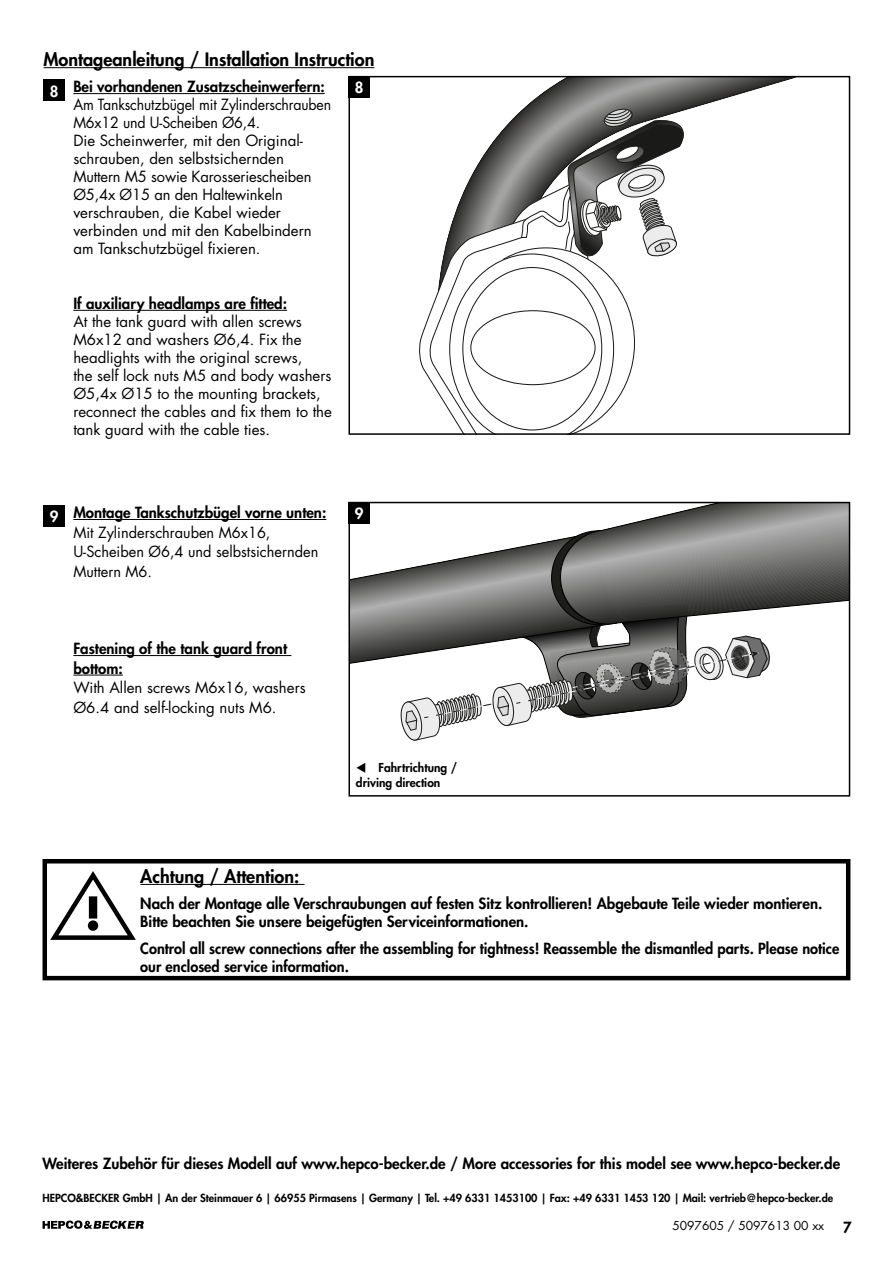
<style>
.page{position:relative;width:893px;height:1263px;background:#fff}
.page>*{position:absolute;margin:0;border:0;box-sizing:border-box;transform-origin:0 0}
.t1{font:800 18px "Futura Std";color:#000}
.t2{font:800 15px/18px "Futura Std";color:#000}
.t3{font:15px/18px "Futura Std";color:#000}
.t4{font:15px/18px "Futura Std";color:#000;scale:.94 1}
.t5{font:800 15px "Futura Std";color:#fff}
.t6{font:800 12px/14.4px "Futura Std";color:#000}
.t7{font:12px "Futura Std";color:#000}
.t8{font:800 10.8px "Futura Std";color:#000}
</style>
<div class="page">
<svg style="left:525px;top:79px;width:266px;height:30px"></svg>
<svg style="left:419px;top:107px;width:271px;height:325px"></svg>
<div style="left:348px;top:76px;width:502px;height:359px;border:2px solid #000"></div>
<hr style="left:44px;top:67px;width:330px;height:1px;background:#000">
<hr style="left:73px;top:93px;width:252px;height:1px;background:#000">
<hr style="left:73px;top:310px;width:214px;height:1px;background:#000">
<div style="left:348px;top:77px;width:22px;height:21px;background:#000"></div>
<div style="left:44px;top:80px;width:21px;height:21px;background:#000"></div>
<svg style="left:351px;top:505px;width:496px;height:236px"></svg>
<div style="left:348px;top:502px;width:502px;height:294px;border:2px solid #000"></div>
<hr style="left:73px;top:519px;width:253px;height:1px;background:#000">
<hr style="left:73px;top:655px;width:218px;height:1px;background:#000">
<hr style="left:73px;top:675px;width:50px;height:1px;background:#000">
<div style="left:348px;top:502px;width:22px;height:22px;background:#000"></div>
<div style="left:44px;top:506px;width:21px;height:21px;background:#000"></div>
<hr style="left:140px;top:884px;width:165px;height:1px;background:#000">
<div style="left:43px;top:859px;width:807px;height:121px;border:4px solid #000"></div>
<svg style="left:46px;top:869px;width:90px;height:73px"></svg>
<svg style="left:43px;top:1220px;width:101px;height:9px"></svg>
<p class="t1" style="left:44px;top:48px;width:332px">Montageanleitung / Installation Instruction</p>
<p class="t2" style="left:73px;top:78px;width:253px">Bei vorhandenen Zusatzscheinwerfern:</p>
<p class="t4" style="left:73px;top:96px;width:276px">Am Tankschutzbügel mit Zylinderschrauben M6x12 und U-Scheiben Ø6,4.<br>Die Scheinwerfer, mit den Original&shy;schrauben, den selbstsichernden Muttern M5 sowie Karosseriescheiben Ø5,4x Ø15 an den Haltewinkeln verschrauben, die Kabel wieder verbinden und mit den Kabelbindern am Tankschutzbügel fixieren.</p>
<p class="t2" style="left:73px;top:294px;width:215px">If auxiliary headlamps are fitted:</p>
<p class="t3" style="left:73px;top:312px;width:260px">At the tank guard with allen screws M6x12 and washers Ø6,4. Fix the headlights with the original screws,<br>the self lock nuts M5 and body washers Ø5,4x Ø15 to the mounting brackets, reconnect the cables and fix them to the tank guard with the cable ties.</p>
<p class="t5" style="left:50px;top:82px;width:10px">8</p>
<p class="t5" style="left:355px;top:78px;width:10px">8</p>
<p class="t2" style="left:73px;top:503px;width:255px">Montage Tankschutzbügel vorne unten:</p>
<p class="t3" style="left:73px;top:522px;width:247px;line-height:19.5px">Mit Zylinderschrauben M6x16,<br>U-Scheiben Ø6,4 und selbstsichernden<br>Muttern M6.</p>
<p class="t5" style="left:50px;top:507px;width:10px">9</p>
<p class="t5" style="left:355px;top:504px;width:10px">9</p>
<p class="t2" style="left:73px;top:639px;width:215px;line-height:19.5px">Fastening of the tank guard front bottom:</p>
<p class="t3" style="left:73px;top:678px;width:234px;line-height:19.5px">With Allen screws M6x16, washers<br>Ø6.4 and self-locking nuts M6.</p>
<p class="t6" style="left:356px;top:761px;width:103px">▼ Fahrtrichtung / driving direction</p>
<p class="t1" style="left:140px;top:864px;width:161px">Achtung / Attention:</p>
<p class="t2" style="left:140px;top:894px;width:684px">Nach der Montage alle Verschraubungen auf festen Sitz kontrollieren! Abgebaute Teile wieder montieren.<br>Bitte beachten Sie unsere beigefügten Serviceinformationen.</p>
<p class="t2" style="left:140px;top:939px;width:700px">Control all screw connections after the assembling for tightness! Reassemble the dismantled parts. Please notice our enclosed service information.</p>
<p class="t2" style="left:43px;top:1154px;width:799px">Weiteres Zubehör für dieses Modell auf www.hepco-becker.de / More accessories for this model see www.hepco-becker.de</p>
<p class="t8" style="left:43px;top:1191px;width:792px">HEPCO&amp;BECKER GmbH | An der Steinmauer 6 | 66955 Pirmasens | Germany | Tel. +49 6331 1453100 | Fax: +49 6331 1453 120 | Mail: vertrieb@hepco-becker.de</p>
<p class="t7" style="left:672px;top:1218px;width:153px">5097605 / 5097613 00 xx</p>
<p class="t2" style="left:843px;top:1218px;width:10px">7</p>
</div>
